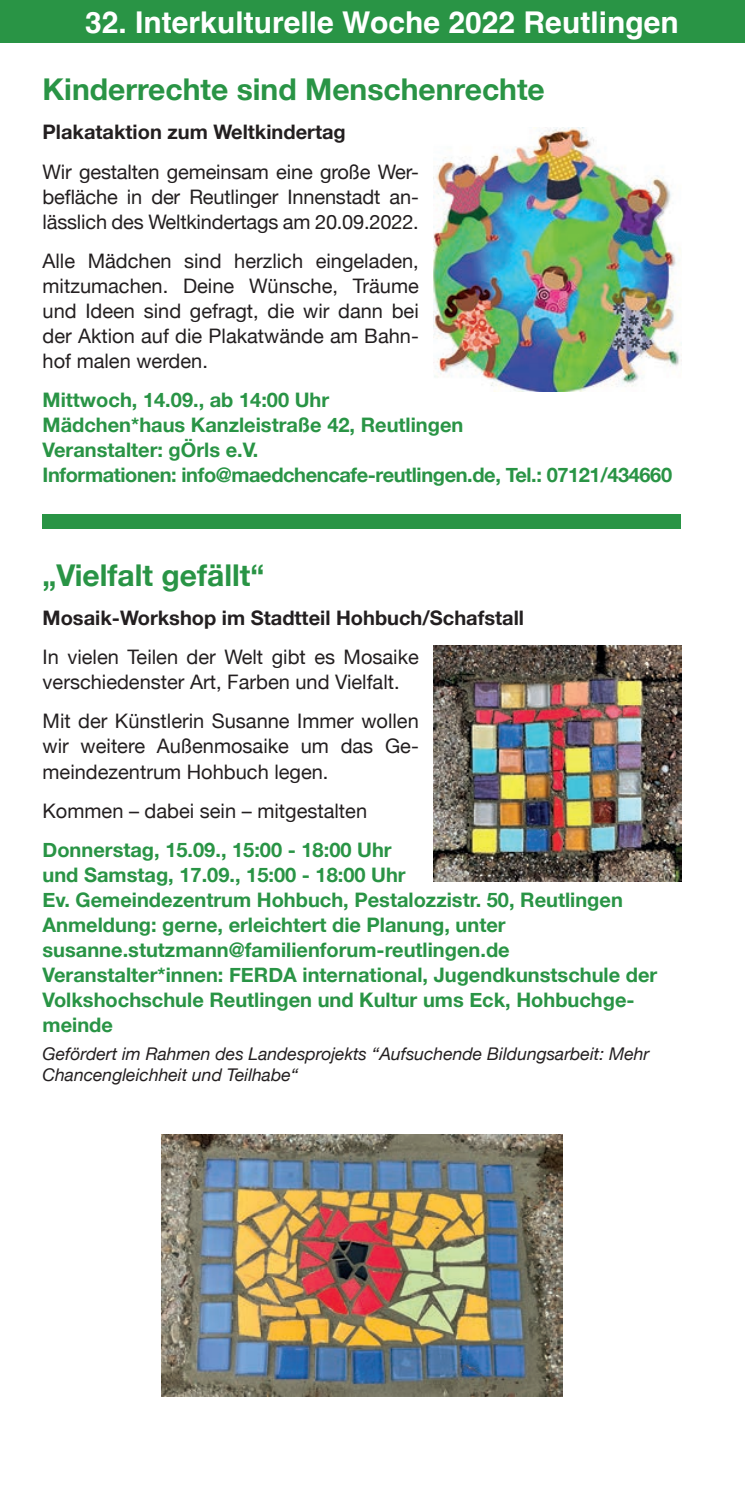
<style>
.page{position:relative;width:745px;height:1489px;background:#fff}
.page>*{position:absolute;margin:0;border:0;box-sizing:border-box;transform-origin:0 0}
.t1{font:700 30px "Helvetica Neue";color:#299445}
.t2{font:700 30px "Helvetica";color:#fff}
.t3{font:700 20px/25px "Helvetica Neue";color:#299445}
.t4{font:20px/25px "Helvetica Neue";color:#231f20;text-align:justify}
.t5{font:700 20px "Helvetica Neue";color:#231f20}
.t6{font:italic 17.5px/21px "Helvetica Neue";color:#231f20}
</style>
<div class="page">
<div style="left:0;top:0;width:744px;height:43px;background:#299445"></div>
<img style="left:433px;top:128px;width:247px;height:264px">
<div style="left:43px;top:514px;width:637px;height:14px;background:#299445"></div>
<img style="left:433px;top:645px;width:247px;height:236px">
<img style="left:161px;top:1134px;width:401px;height:262px">
<h1 class="t2" style="left:85px;top:4px;width:594px">32. Interkulturelle Woche 2022 Reutlingen</h1>
<h1 class="t1" style="left:43px;top:66px;width:503px">Kinderrechte sind Menschenrechte</h1>
<p class="t5" style="left:43px;top:116px;width:304px">Plakataktion zum Weltkindertag</p>
<p class="t4" style="left:43px;top:160px;width:377px">Wir gestalten gemeinsam eine große Wer&shy;befläche in der Reutlinger Innenstadt an&shy;lässlich des Weltkindertags am 20.09.2022.</p>
<p class="t4" style="left:43px;top:249px;width:377px">Alle Mädchen sind herzlich eingeladen, mitzumachen. Deine Wünsche, Träume und Ideen sind gefragt, die wir dann bei der Aktion auf die Plakatwände am Bahn&shy;hof malen werden.</p>
<p class="t3" style="left:43px;top:388px;width:630px">Mittwoch, 14.09., ab 14:00 Uhr<br>Mädchen*haus Kanzleistraße 42, Reutlingen<br>Veranstalter: gÖrls e.V.<br>Informationen: info@maedchencafe-reutlingen.de, Tel.: 07121/434660</p>
<h1 class="t1" style="left:43px;top:551px;width:223px">„Vielfalt gefällt“</h1>
<p class="t5" style="left:43px;top:602px;width:482px">Mosaik-Workshop im Stadtteil Hohbuch/Schafstall</p>
<p class="t4" style="left:43px;top:645px;width:377px">In vielen Teilen der Welt gibt es Mosaike verschiedenster Art, Farben und Vielfalt.</p>
<p class="t4" style="left:43px;top:710px;width:377px">Mit der Künstlerin Susanne Immer wollen wir weitere Außenmosaike um das Ge&shy;meindezentrum Hohbuch legen.</p>
<p class="t4" style="left:43px;top:799px;width:326px">Kommen – dabei sein – mitgestalten</p>
<p class="t3" style="left:43px;top:837px;width:616px">Donnerstag, 15.09., 15:00 - 18:00 Uhr<br>und Samstag, 17.09., 15:00 - 18:00 Uhr<br>Ev. Gemeindezentrum Hohbuch, Pestalozzistr. 50, Reutlingen Anmeldung: gerne, erleichtert die Planung, unter susanne.stutzmann@familienforum-reutlingen.de Veranstalter*innen: FERDA international, Jugendkunstschule der Volkshochschule Reutlingen und Kultur ums Eck, Hohbuchge&shy;meinde</p>
<p class="t6" style="left:43px;top:1044px;width:608px">Gefördert im Rahmen des Landesprojekts “Aufsuchende Bildungsarbeit: Mehr<br>Chancengleichheit und Teilhabe“</p>
</div>
